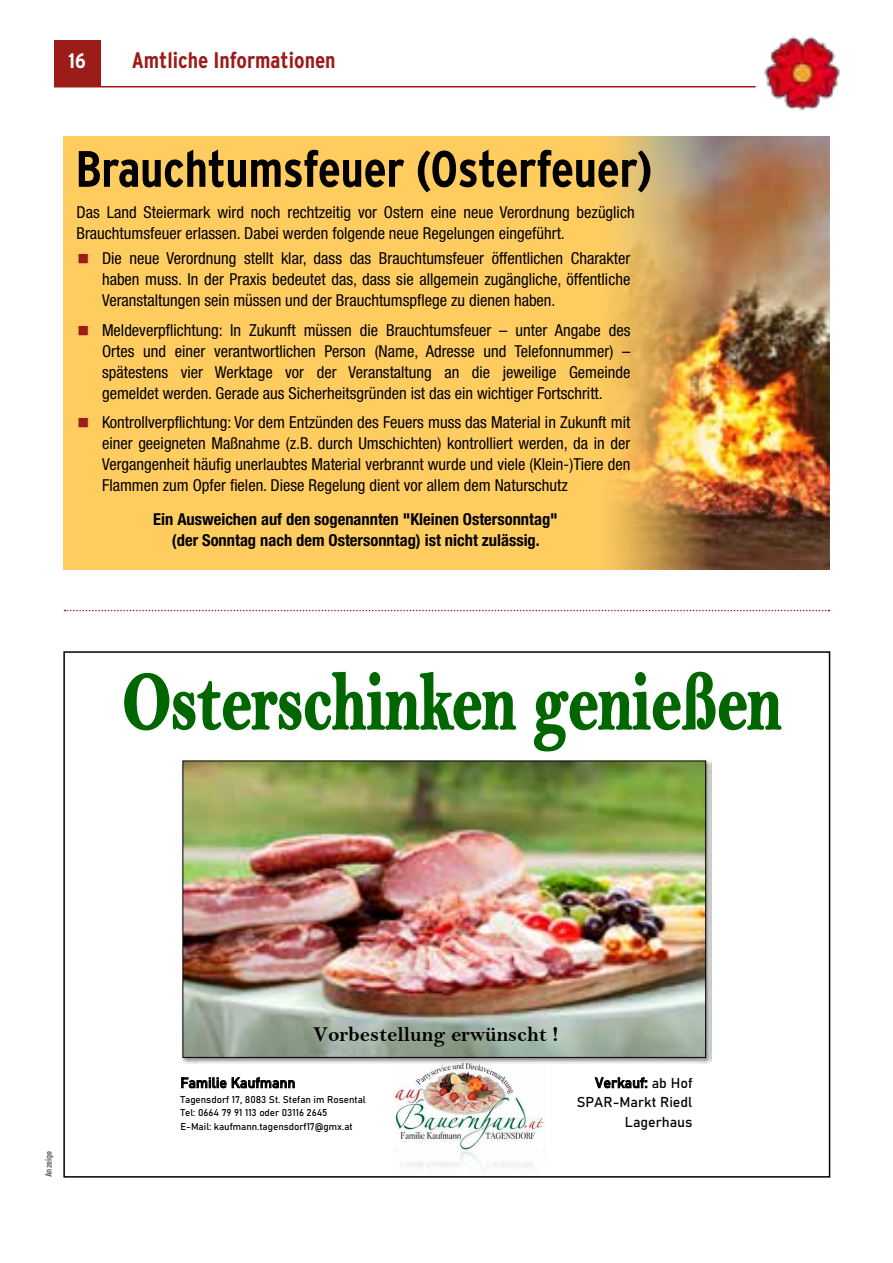
<style>
.page{position:relative;width:893px;height:1263px;background:#fff}
.page>*{position:absolute;margin:0;border:0;box-sizing:border-box;transform-origin:0 0}
.t1{font:700 51px "Interstate Condensed";letter-spacing:-.01em;color:#000}
.t2{font:700 22.5px "Interstate Condensed";color:#9b1c18}
.t3{font:21.3px "Bell MT Bold";color:#000}
.t4{font:700 21px "Interstate Condensed";color:#fff}
.t5{font:condensed 16.5px/21px "Helvetica Neue LT Std";color:#000;text-align:justify}
.t6{font:700 condensed 16.5px/21px "Helvetica Neue LT Std";color:#000;text-align:center}
.t7{font:300 14.1px/19.6px "Bahnschrift";color:#000;text-align:right}
.t8{font:300 9.75px/13.5px "Bahnschrift";color:#000}
.t9{font:700 9px "Interstate Condensed";letter-spacing:-.01em;color:#646363}
.s1{font-family:"Cambria";font-stretch:normal;color:#9b1c18}
</style>
<div class="page">
<div style="left:54px;top:40px;width:46px;height:47px;background:#9b1c18"></div>
<hr style="left:54px;top:86px;width:702px;height:1px;background:#9b1c18">
<img style="left:755px;top:36px;width:85px;height:74px">
<img style="left:401px;top:1150px;width:144px;height:23px">
<img style="left:394px;top:1059px;width:151px;height:91px;border-radius:8px">
<svg style="left:124px;top:671px;width:393px;height:60px"></svg>
<svg style="left:533px;top:671px;width:249px;height:81px"></svg>
<img style="left:181px;top:760px;width:530px;height:303px">
<img style="left:185px;top:763px;width:519px;height:292px">
<div style="left:64px;top:136px;width:765px;height:434px;background:#ffcc60"></div>
<img style="left:612px;top:136px;width:217px;height:434px">
<svg style="left:65px;top:610px;width:764px;height:1px"></svg>
<p class="t4" style="left:68px;top:49px;width:19px">16</p>
<h2 class="t2" style="left:132px;top:47px;width:205px">Amtliche Informationen</h2>
<h1 class="t1" style="left:75px;top:140px;width:579px">Brauchtumsfeuer (Osterfeuer)</h1>
<p class="t5" style="left:77px;top:202px;width:560px">Das Land Steiermark wird noch rechtzeitig vor Ostern eine neue Verordnung bezüglich<br>Brauchtumsfeuer erlassen. Dabei werden folgende neue Regelungen eingeführt.</p>
<p class="t5" style="left:102px;top:248px;width:530px;text-indent:-25px"><span class="s1">◼</span> Die neue Verordnung stellt klar, dass das Brauchtumsfeuer öffentlichen Charakter haben muss. In der Praxis bedeutet das, dass sie allgemein zugängliche, öffentliche Veranstaltungen sein müssen und der Brauchtumspflege zu dienen haben.</p>
<p class="t5" style="left:102px;top:319px;width:530px;text-indent:-26px"><span class="s1">◼</span> Meldeverpflichtung: In Zukunft müssen die Brauchtumsfeuer – unter Angabe des Ortes und einer verantwortlichen Person (Name, Adresse und Telefonnummer) – spätestens vier Werktage vor der Veranstaltung an die jeweilige Gemeinde gemeldet werden. Gerade aus Sicherheitsgründen ist das ein wichtiger Fortschritt.</p>
<p class="t5" style="left:102px;top:412px;width:530px;text-indent:-26px"><span class="s1">◼</span> Kontrollverpflichtung: Vor dem Entzünden des Feuers muss das Material in Zukunft mit einer geeigneten Maßnahme (z.B. durch Umschichten) kontrolliert werden, da in der Vergangenheit häufig unerlaubtes Material verbrannt wurde und viele (Klein-)Tiere den Flammen zum Opfer fielen. Diese Regelung dient vor allem dem Naturschutz</p>
<p class="t6" style="left:153px;top:508px;width:406px">Ein Ausweichen auf den sogenannten "Kleinen Ostersonntag" (der Sonntag nach dem Ostersonntag) ist nicht zulässig.</p>
<p class="t9" style="left:44px;top:1177px;width:28px;rotate:-90deg">Anzeige</p>
<p class="t3" style="left:313px;top:1021px;width:247px">Vorbestellung erwünscht !</p>
<p class="t7" style="left:180px;top:1072px;width:116px">Familie Kaufmann</p>
<p class="t8" style="left:180px;top:1092px;width:187px">Tagensdorf 17, 8083 St. Stefan im Rosental<br>Tel: 0664 79 91 113 oder 03116 2645<br>E-Mail: kaufmann.tagensdorf17@gmx.at</p>
<p class="t7" style="left:577px;top:1072px;width:117px">Verkauf: ab Hof<br>SPAR-Markt Riedl<br>Lagerhaus</p>
</div>
